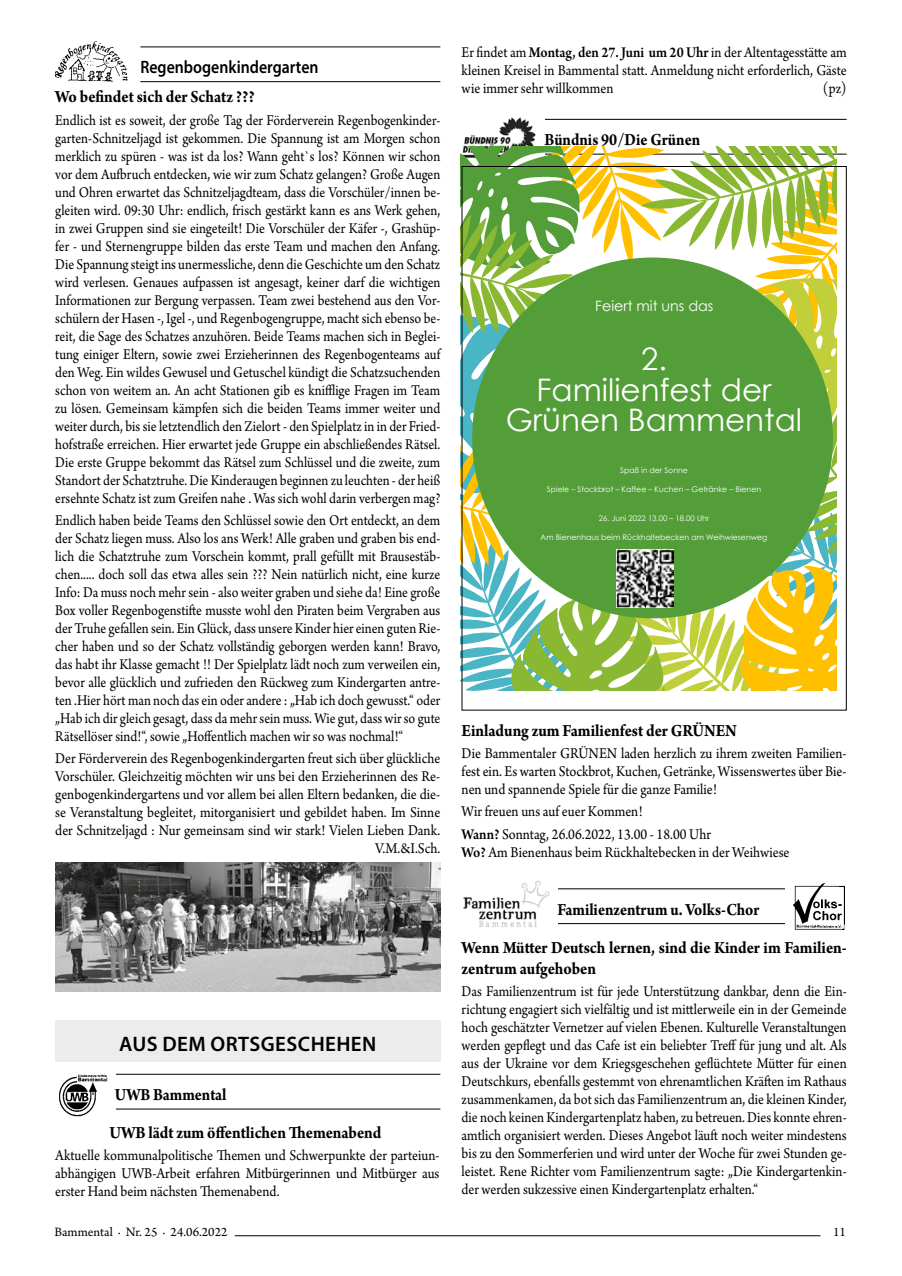
<style>
.page{position:relative;width:902px;height:1276px;background:#fff}
.page>*{position:absolute;margin:0;border:0;box-sizing:border-box;transform-origin:0 0}
.t1{font:31.05px/30.5px "Century Gothic";color:#fff;text-align:center}
.t2{font:600 21px "Myriad Pro";letter-spacing:.02em;color:#000}
.t3{font:700 18px/38px "Arno Pro";letter-spacing:-.005em;color:#000;text-align:center;scale:.88 1}
.t4{font:700 18px "Arno Pro";letter-spacing:-.005em;color:#000;scale:.9 1}
.t5{font:600 18px "Myriad Pro";color:#000;scale:.88 1}
.t6{font:15.75px/18px "Arno Pro";color:#000;text-align:justify;scale:.88 1}
.t7{font:15.75px/18px "Arno Pro";color:#000;text-align:justify;scale:.9 1}
.t8{font:15.75px/18px "Arno Pro";color:#000;text-align:justify;scale:.89 1}
.t9{font:14.25px "Century Gothic";color:#fff}
.t10{font:13.5px "Arno Pro";color:#000}
.t11{font:7.8px "Century Gothic";color:#fff}
.s1{font-weight:600}
</style>
<div class="page">
<hr style="left:235px;top:1235px;width:585px;height:1px;background:#000">
<hr style="left:461px;top:119px;width:385px;height:1px;background:#000">
<hr style="left:461px;top:154px;width:385px;height:1px;background:#000">
<hr style="left:546px;top:888px;width:300px;height:1px;background:#000">
<hr style="left:546px;top:923px;width:300px;height:1px;background:#000">
<div style="left:461px;top:115px;width:83px;height:43px;background:#fff"></div>
<img style="left:463px;top:117px;width:78px;height:30px">
<svg style="left:460px;top:147px;width:376px;height:543px"></svg>
<div style="left:472px;top:257px;width:360px;height:361px;background:#549e39;border-radius:50%"></div>
<img style="left:616px;top:550px;width:57px;height:58px">
<div style="left:461px;top:879px;width:96px;height:49px;background:#fff"></div>
<img style="left:463px;top:881px;width:87px;height:46px">
<div style="left:784px;top:874px;width:62px;height:64px;background:#fff"></div>
<img style="left:793px;top:883px;width:51px;height:46px">
<hr style="left:140px;top:47px;width:300px;height:1px;background:#000">
<hr style="left:140px;top:81px;width:300px;height:1px;background:#000">
<hr style="left:116px;top:1074px;width:324px;height:1px;background:#000">
<hr style="left:116px;top:1108px;width:324px;height:1px;background:#000">
<img style="left:55px;top:862px;width:385px;height:129px">
<div style="left:55px;top:1020px;width:385px;height:42px;background:#ececed"></div>
<img style="left:56px;top:41px;width:72px;height:41px">
<img style="left:59px;top:1074px;width:49px;height:43px">
<p class="t5" style="left:140px;top:55px;width:204px">Regenbogenkindergarten</p>
<p class="t4" style="left:55px;top:86px;width:223px">Wo befindet sich der Schatz ???</p>
<p class="t6" style="left:55px;top:112px;width:439px">Endlich ist es soweit, der große Tag der Förderverein Regenbogenkinder&shy;garten-Schnitzeljagd ist gekommen. Die Spannung ist am Morgen schon merklich zu spüren - was ist da los? Wann geht`s los? Können wir schon vor dem Aufbruch entdecken, wie wir zum Schatz gelangen? Große Augen und Ohren erwartet das Schnitzeljagdteam, dass die Vorschüler/innen be&shy;gleiten wird. 09:30 Uhr: endlich, frisch gestärkt kann es ans Werk gehen, in zwei Gruppen sind sie eingeteilt! Die Vorschüler der Käfer -, Grashüp&shy;fer - und Sternengruppe bilden das erste Team und machen den Anfang.<br>Die Spannung steigt ins unermessliche, denn die Geschichte um den Schatz wird verlesen. Genaues aufpassen ist angesagt, keiner darf die wichtigen Informationen zur Bergung verpassen. Team zwei bestehend aus den Vor&shy;schülern der Hasen -, Igel -, und Regenbogengruppe, macht sich ebenso be&shy;reit, die Sage des Schatzes anzuhören. Beide Teams machen sich in Beglei&shy;tung einiger Eltern, sowie zwei Erzieherinnen des Regenbogenteams auf den Weg. Ein wildes Gewusel und Getuschel kündigt die Schatzsuchenden schon von weitem an. An acht Stationen gib es knifflige Fragen im Team zu lösen. Gemeinsam kämpfen sich die beiden Teams immer weiter und weiter durch, bis sie letztendlich den Zielort - den Spielplatz in in der Fried&shy;hofstraße erreichen. Hier erwartet jede Gruppe ein abschließendes Rätsel.<br>Die erste Gruppe bekommt das Rätsel zum Schlüssel und die zweite, zum Standort der Schatztruhe. Die Kinderaugen beginnen zu leuchten - der heiß ersehnte Schatz ist zum Greifen nahe . Was sich wohl darin verbergen mag?</p>
<p class="t6" style="left:55px;top:512px;width:439px">Endlich haben beide Teams den Schlüssel sowie den Ort entdeckt, an dem der Schatz liegen muss. Also los ans Werk! Alle graben und graben bis end&shy;lich die Schatztruhe zum Vorschein kommt, prall gefüllt mit Brausestäb&shy;chen..... doch soll das etwa alles sein ??? Nein natürlich nicht, eine kurze Info: Da muss noch mehr sein - also weiter graben und siehe da! Eine große Box voller Regenbogenstifte musste wohl den Piraten beim Vergraben aus der Truhe gefallen sein. Ein Glück, dass unsere Kinder hier einen guten Rie&shy;cher haben und so der Schatz vollständig geborgen werden kann! Bravo, das habt ihr Klasse gemacht !! Der Spielplatz lädt noch zum verweilen ein, bevor alle glücklich und zufrieden den Rückweg zum Kindergarten antre&shy;ten .Hier hört man noch das ein oder andere : „Hab ich doch gewusst.“ oder „Hab ich dir gleich gesagt, dass da mehr sein muss. Wie gut, dass wir so gute Rätsellöser sind!“, sowie „Hoffentlich machen wir so was nochmal!“</p>
<p class="t7" style="left:55px;top:750px;width:429px;text-align:right">Der Förderverein des Regenbogenkindergarten freut sich über glückliche Vorschüler. Gleichzeitig möchten wir uns bei den Erzieherinnen des Re&shy;genbogenkindergartens und vor allem bei allen Eltern bedanken, die die&shy;se Veranstaltung begleitet, mitorganisiert und gebildet haben. Im Sinne der Schnitzeljagd : Nur gemeinsam sind wir stark! Vielen Lieben Dank.<br>V.M.&amp;I.Sch.</p>
<h2 class="t2" style="left:119px;top:1031px;width:259px">AUS DEM ORTSGESCHEHEN</h2>
<p class="t3" style="left:109px;top:1076px;width:311px;text-align:left;text-indent:6px">UWB Bammental<br>UWB lädt zum öffentlichen Themenabend</p>
<p class="t7" style="left:55px;top:1147px;width:428px">Aktuelle kommunalpolitische Themen und Schwerpunkte der parteiun&shy;abhängigen UWB-Arbeit erfahren Mitbürgerinnen und Mitbürger aus erster Hand beim nächsten Themenabend.</p>
<p class="t7" style="left:461px;top:45px;width:429px">Er findet am <span class="s1">Montag, den 27. Juni um 20 Uhr</span> in der Altentagesstätte am kleinen Kreisel in Bammental statt. Anmeldung nicht erforderlich, Gäste wie immer sehr willkommen</p>
<p class="t7" style="left:822px;top:81px;width:28px">(pz)</p>
<p class="t3" style="left:544px;top:122px;width:178px">Bündnis 90/Die Grünen</p>
<p class="t9" style="left:595px;top:296px;width:119px">Feiert mit uns das</p>
<h1 class="t1" style="left:506px;top:343px;width:298px">2.<br>Familienfest der<br>Grünen Bammental</h1>
<p class="t11" style="left:620px;top:465px;width:69px">Spaß in der Sonne</p>
<p class="t11" style="left:547px;top:484px;width:215px">Spiele – Stockbrot – Kaffee – Kuchen – Getränke – Bienen</p>
<p class="t11" style="left:598px;top:512px;width:112px">26. Juni 2022 13.00 – 18.00 Uhr</p>
<p class="t11" style="left:540px;top:531px;width:228px">Am Bienenhaus beim Rückhaltebecken am Weihwiesenweg</p>
<p class="t4" style="left:461px;top:720px;width:307px">Einladung zum Familienfest der GRÜNEN</p>
<p class="t7" style="left:461px;top:745px;width:429px">Die Bammentaler GRÜNEN laden herzlich zu ihrem zweiten Familien&shy;fest ein. Es warten Stockbrot, Kuchen, Getränke, Wissenswertes über Bie&shy;nen und spannende Spiele für die ganze Familie!</p>
<p class="t7" style="left:461px;top:801px;width:278px;line-height:22.2px">Wir freuen uns auf euer Kommen!<br><span class="s1">Wann?</span> Sonntag, 26.06.2022, 13.00 - 18.00 Uhr</p>
<p class="t7" style="left:461px;top:843px;width:366px"><span class="s1">Wo?</span> Am Bienenhaus beim Rückhaltebecken in der Weihwiese</p>
<p class="t3" style="left:461px;top:891px;width:439px">Familienzentrum u. Volks-Chor<br>Wenn Mütter Deutsch lernen, sind die Kinder im Familien-</p>
<p class="t4" style="left:461px;top:958px;width:151px">zentrum aufgehoben</p>
<p class="t8" style="left:461px;top:983px;width:434px">Das Familienzentrum ist für jede Unterstützung dankbar, denn die Ein&shy;richtung engagiert sich vielfältig und ist mittlerweile ein in der Gemeinde hoch geschätzter Vernetzer auf vielen Ebenen. Kulturelle Veranstaltungen werden gepflegt und das Cafe ist ein beliebter Treff für jung und alt. Als aus der Ukraine vor dem Kriegsgeschehen geflüchtete Mütter für einen Deutschkurs, ebenfalls gestemmt von ehrenamtlichen Kräften im Rathaus zusammenkamen, da bot sich das Familienzentrum an, die kleinen Kinder, die noch keinen Kindergartenplatz haben, zu betreuen. Dies konnte ehren&shy;amtlich organisiert werden. Dieses Angebot läuft noch weiter mindestens bis zu den Sommerferien und wird unter der Woche für zwei Stunden ge&shy;leistet. Rene Richter vom Familienzentrum sagte: „Die Kindergartenkin&shy;der werden sukzessive einen Kindergartenplatz erhalten.“</p>
<p class="t10" style="left:55px;top:1224px;width:174px">Bammental · Nr. 25 · 24.06.2022</p>
<p class="t10" style="left:833px;top:1224px;width:14px">11</p>
</div>
